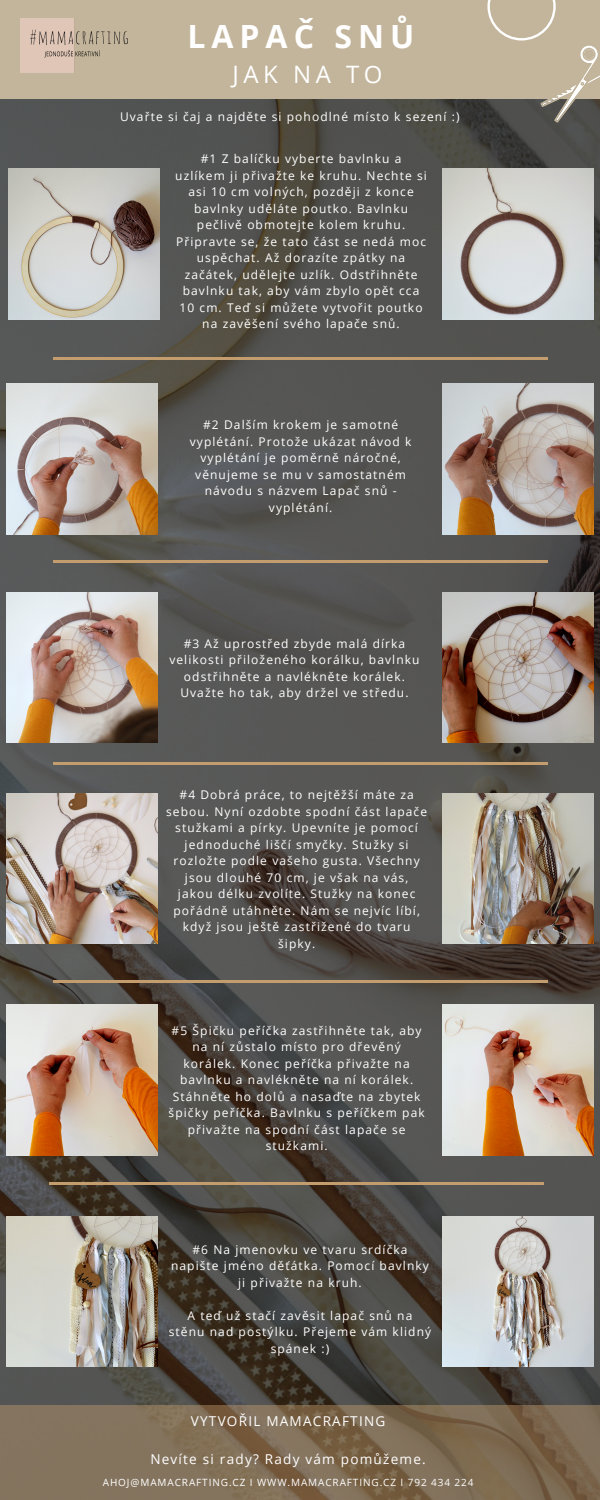
<style>
.page{position:relative;width:600px;height:1500px;background:#fff}
.page>*{position:absolute;margin:0;border:0;box-sizing:border-box;transform-origin:0 0}
.t1{font:700 32px "Open Sans";letter-spacing:.19em;color:#fff}
.t2{font:24px "Open Sans";letter-spacing:.19em;color:#fff}
.t3{font:13.6px "Open Sans";letter-spacing:.09em;color:#fff}
.t4{font:12px/16.5px "Open Sans";letter-spacing:.09em;color:#fff;text-align:center}
.t5{font:10px "Open Sans";letter-spacing:.09em;color:#fff}
</style>
<div class="page">
<img style="left:0;top:99px;width:600px;height:1306px">
<svg style="left:0;top:1405px;width:600px;height:95px;background:#7e6c54"></svg>
<div style="left:0;top:0;width:600px;height:99px;background:#c2b59b"></div>
<hr style="left:54px;top:358px;width:494px;height:2px;background:#c49d6e">
<svg style="left:487px;top:0;width:113px;height:134px"></svg>
<img style="left:9px;top:169px;width:151px;height:150px">
<img style="left:21px;top:19px;width:107px;height:53px">
<img style="left:443px;top:169px;width:150px;height:150px">
<hr style="left:53px;top:560px;width:494px;height:3px;background:#c49d6e">
<img style="left:7px;top:384px;width:151px;height:150px">
<img style="left:443px;top:384px;width:150px;height:150px">
<hr style="left:53px;top:762px;width:494px;height:2px;background:#c49d6e">
<img style="left:7px;top:592px;width:151px;height:151px">
<img style="left:443px;top:592px;width:150px;height:151px">
<hr style="left:53px;top:980px;width:494px;height:3px;background:#c49d6e">
<img style="left:7px;top:793px;width:151px;height:151px">
<img style="left:443px;top:793px;width:150px;height:151px">
<hr style="left:50px;top:1183px;width:494px;height:2px;background:#c49d6e">
<img style="left:7px;top:1005px;width:151px;height:150px">
<img style="left:443px;top:1005px;width:150px;height:150px">
<img style="left:7px;top:1216px;width:151px;height:151px">
<img style="left:443px;top:1216px;width:150px;height:151px">
<h1 class="t1" style="left:187px;top:14px;width:228px">LAPAČ SNŮ</h1>
<h2 class="t2" style="left:232px;top:57px;width:152px">JAK NA TO</h2>
<p class="t4" style="left:120px;top:108px;width:341px">Uvařte si čaj a najděte si pohodlné místo k sezení :)</p>
<p class="t4" style="left:175px;top:150px;width:253px">#1 Z balíčku vyberte bavlnku a uzlíkem ji přivažte ke kruhu. Nechte si asi 10 cm volných, později z konce bavlnky uděláte poutko. Bavlnku pečlivě obmotejte kolem kruhu.<br>Připravte se, že tato část se nedá moc uspěchat. Až dorazíte zpátky na začátek, udělejte uzlík. Odstřihněte bavlnku tak, aby vám zbylo opět cca 10 cm. Teď si můžete vytvořit poutko na zavěšení svého lapače snů.</p>
<p class="t4" style="left:190px;top:416px;width:223px">#2 Dalším krokem je samotné vyplétání. Protože ukázat návod k vyplétání je poměrně náročné, věnujeme se mu v samostatném návodu s názvem Lapač snů - vyplétání.</p>
<p class="t4" style="left:169px;top:635px;width:252px">#3 Až uprostřed zbyde malá dírka velikosti přiloženého korálku, bavlnku odstřihněte a navlékněte korálek.<br>Uvažte ho tak, aby držel ve středu.</p>
<p class="t4" style="left:166px;top:786px;width:263px">#4 Dobrá práce, to nejtěžší máte za sebou. Nyní ozdobte spodní část lapače stužkami a pírky. Upevníte je pomocí jednoduché liščí smyčky. Stužky si rozložte podle vašeho gusta. Všechny jsou dlouhé 70 cm, je však na vás, jakou délku zvolíte. Stužky na konec pořádně utáhněte. Nám se nejvíc líbí, když jsou ještě zastřižené do tvaru šipky.</p>
<p class="t4" style="left:169px;top:1022px;width:258px">#5 Špičku peříčka zastřihněte tak, aby na ní zůstalo místo pro dřevěný korálek. Konec peříčka přivažte na bavlnku a navlékněte na ní korálek.<br>Stáhněte ho dolů a nasaďte na zbytek špičky peříčka. Bavlnku s peříčkem pak přivažte na spodní část lapače se stužkami.</p>
<p class="t4" style="left:171px;top:1241px;width:259px">#6 Na jmenovku ve tvaru srdíčka napište jméno děťátka. Pomocí bavlnky ji přivažte na kruh.</p>
<p class="t4" style="left:169px;top:1307px;width:264px">A teď už stačí zavěsit lapač snů na stěnu nad postýlku. Přejeme vám klidný spánek :)</p>
<p class="t3" style="left:191px;top:1412px;width:196px">VYTVOŘIL MAMACRAFTING</p>
<p class="t3" style="left:150px;top:1449px;width:277px">Nevíte si rady? Rady vám pomůžeme.</p>
<p class="t5" style="left:103px;top:1475px;width:372px">AHOJ@MAMACRAFTING.CZ I WWW.MAMACRAFTING.CZ I 792 434 224</p>
</div>
